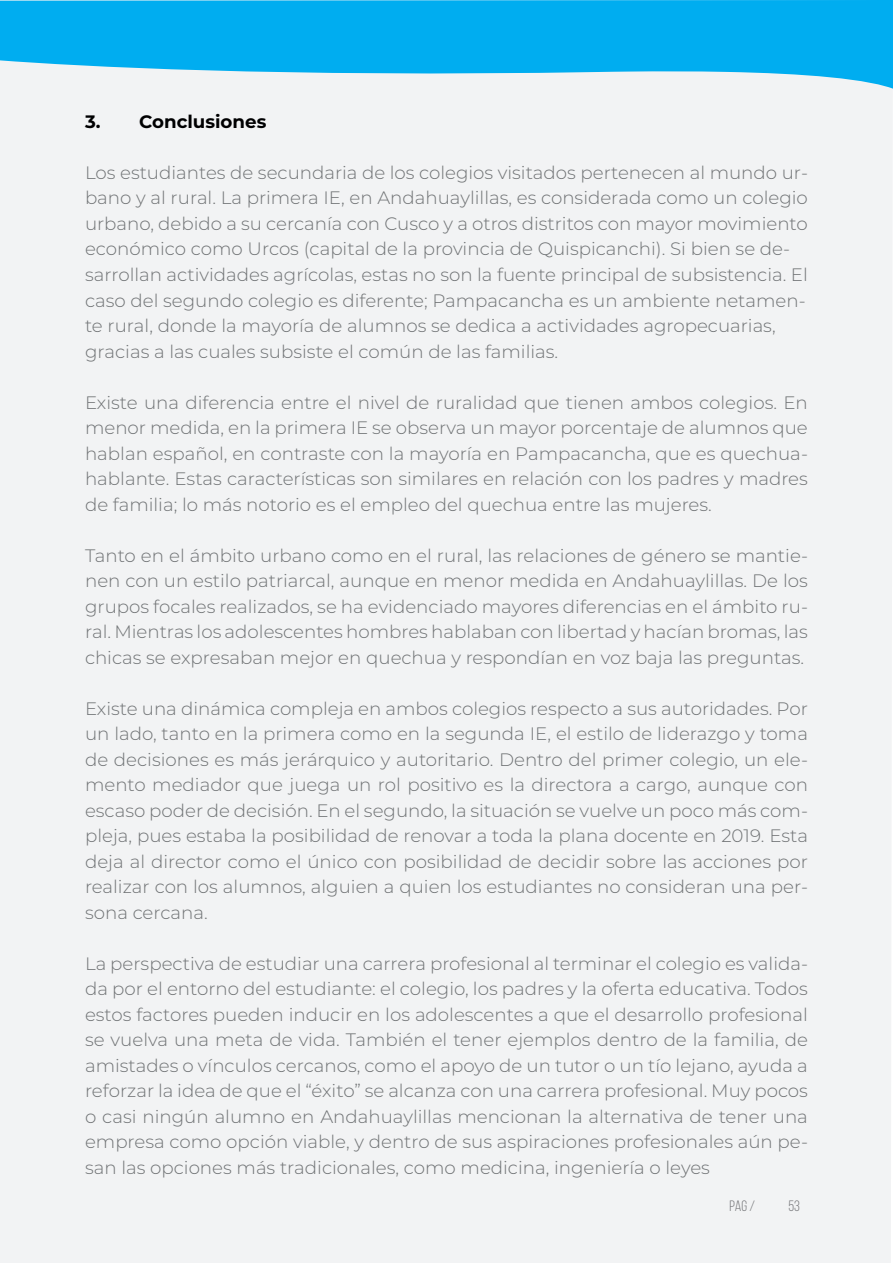
<style>
.page{position:relative;width:893px;height:1263px;background:#fff}
.page>*{position:absolute;margin:0;border:0;box-sizing:border-box;transform-origin:0 0}
.t1{font:300 18px/25.5px "Montserrat";color:#6f7274;text-align:justify}
.t2{font:700 18px "Montserrat";color:#000001}
.t3{font:15px "Bebas Neue";color:#757679}
</style>
<div class="page">
<div style="left:0;top:90px;width:893px;height:1173px;background:#f2f3f4"></div>
<svg style="left:0;top:0;width:893px;height:90px;fill:#00adf0"></svg>
<p class="t2" style="left:85px;top:109px;width:183px">3. Conclusiones</p>
<p class="t1" style="left:85px;top:159px;width:724px;text-align:left">Los estudiantes de secundaria de los colegios visitados pertenecen al mundo ur&shy;bano y al rural. La primera IE, en Andahuaylillas, es considerada como un colegio urbano, debido a su cercanía con Cusco y a otros distritos con mayor movimiento económico como Urcos (capital de la provincia de Quispicanchi). Si bien se de&shy;sarrollan actividades agrícolas, estas no son la fuente principal de subsistencia. El caso del segundo colegio es diferente; Pampacancha es un ambiente netamen&shy;te rural, donde la mayoría de alumnos se dedica a actividades agropecuarias, gracias a las cuales subsiste el común de las familias.</p>
<p class="t1" style="left:85px;top:389px;width:724px">Existe una diferencia entre el nivel de ruralidad que tienen ambos colegios. En menor medida, en la primera IE se observa un mayor porcentaje de alumnos que hablan español, en contraste con la mayoría en Pampacancha, que es quechua&shy;hablante. Estas características son similares en relación con los padres y madres de familia; lo más notorio es el empleo del quechua entre las mujeres.</p>
<p class="t1" style="left:85px;top:542px;width:724px">Tanto en el ámbito urbano como en el rural, las relaciones de género se mantie&shy;nen con un estilo patriarcal, aunque en menor medida en Andahuaylillas. De los grupos focales realizados, se ha evidenciado mayores diferencias en el ámbito ru&shy;ral. Mientras los adolescentes hombres hablaban con libertad y hacían bromas, las chicas se expresaban mejor en quechua y respondían en voz baja las preguntas.</p>
<p class="t1" style="left:85px;top:695px;width:724px">Existe una dinámica compleja en ambos colegios respecto a sus autoridades. Por un lado, tanto en la primera como en la segunda IE, el estilo de liderazgo y toma de decisiones es más jerárquico y autoritario. Dentro del primer colegio, un ele&shy;mento mediador que juega un rol positivo es la directora a cargo, aunque con escaso poder de decisión. En el segundo, la situación se vuelve un poco más com&shy;pleja, pues estaba la posibilidad de renovar a toda la plana docente en 2019. Esta deja al director como el único con posibilidad de decidir sobre las acciones por realizar con los alumnos, alguien a quien los estudiantes no consideran una per&shy;sona cercana.</p>
<p class="t1" style="left:85px;top:950px;width:724px">La perspectiva de estudiar una carrera profesional al terminar el colegio es valida&shy;da por el entorno del estudiante: el colegio, los padres y la oferta educativa. Todos estos factores pueden inducir en los adolescentes a que el desarrollo profesional se vuelva una meta de vida. También el tener ejemplos dentro de la familia, de amistades o vínculos cercanos, como el apoyo de un tutor o un tío lejano, ayuda a reforzar la idea de que el “éxito” se alcanza con una carrera profesional. Muy pocos o casi ningún alumno en Andahuaylillas mencionan la alternativa de tener una empresa como opción viable, y dentro de sus aspiraciones profesionales aún pe&shy;san las opciones más tradicionales, como medicina, ingeniería o leyes</p>
<p class="t3" style="left:729px;top:1198px;width:27px">Pag /</p>
<p class="t3" style="left:788px;top:1198px;width:13px">53</p>
</div>
